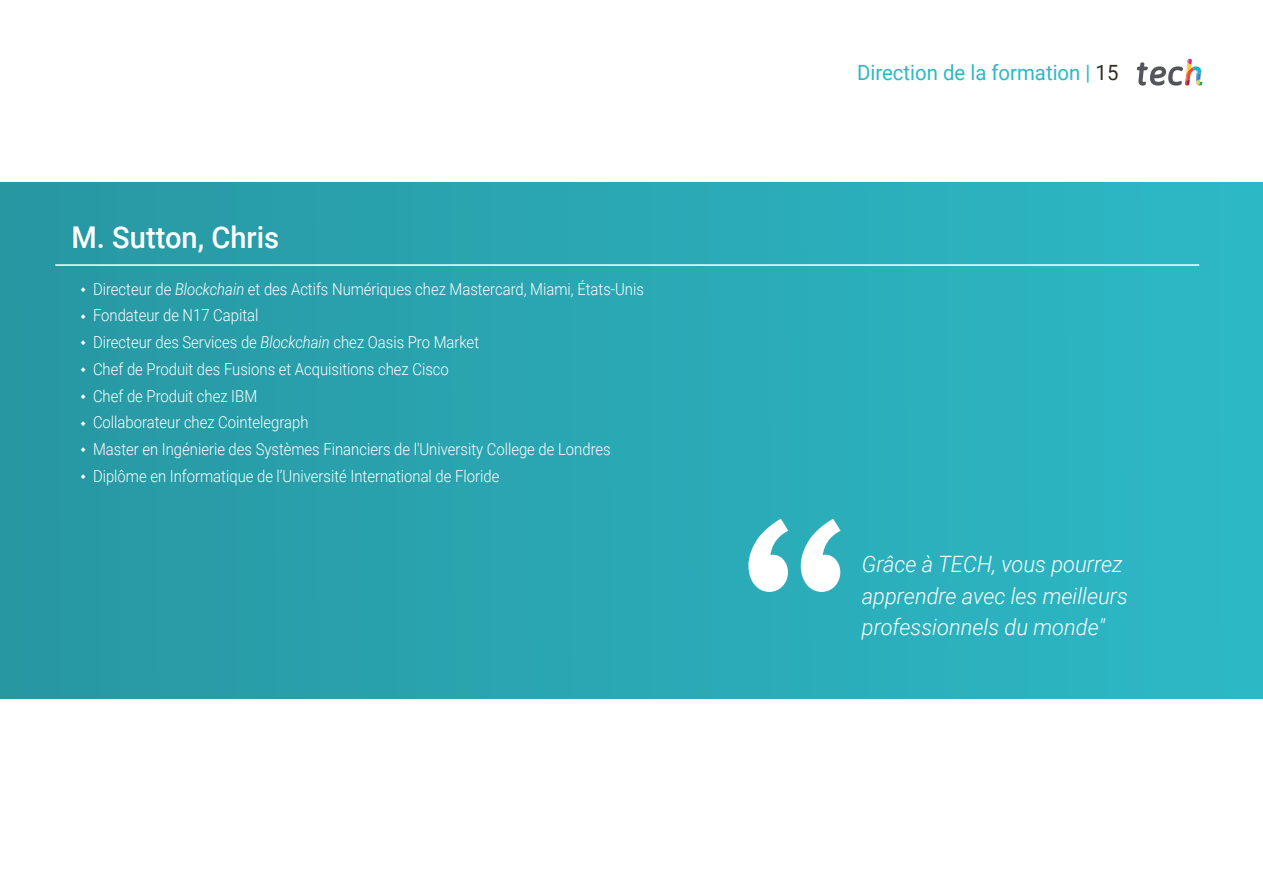
<style>
.page{position:relative;width:1263px;height:893px;background:#fff}
.page>*{position:absolute;margin:0;border:0;box-sizing:border-box;transform-origin:0 0}
.t1{font:500 30px "Roboto";color:#fff}
.t2{font:italic 300 22.5px/31.5px "Roboto";color:#fff}
.t3{font:21px "Roboto";color:#2db8c5}
.t4{font:300 16.5px/26.7px "Roboto";color:#fff;scale:.9 1}
.s1{font-style:italic}
.s2{color:#312e20}
</style>
<div class="page">
<div style="left:0;top:182px;width:1263px;height:516px;background:linear-gradient(to right,#2797a2,#2db9c6)"></div>
<svg style="left:748px;top:519px;width:92px;height:73px"></svg>
<hr style="left:55px;top:264px;width:1144px;height:2px;background:#fff">
<svg style="left:1137px;top:59px;width:65px;height:27px"></svg>
<svg style="left:81px;top:287px;width:5px;height:5px"></svg>
<svg style="left:81px;top:314px;width:5px;height:5px"></svg>
<svg style="left:81px;top:340px;width:5px;height:5px"></svg>
<svg style="left:81px;top:367px;width:5px;height:5px"></svg>
<svg style="left:81px;top:394px;width:5px;height:5px"></svg>
<svg style="left:81px;top:421px;width:5px;height:5px"></svg>
<svg style="left:81px;top:447px;width:5px;height:5px"></svg>
<svg style="left:81px;top:474px;width:5px;height:5px"></svg>
<h1 class="t1" style="left:71px;top:216px;width:209px">M. Sutton, Chris</h1>
<p class="t4" style="left:93px;top:275px;width:613px">Directeur de <span class="s1">Blockchain</span> et des Actifs Numériques chez Mastercard, Miami, États-Unis Fondateur de N17 Capital<br>Directeur des Services de <span class="s1">Blockchain</span> chez Oasis Pro Market<br>Chef de Produit des Fusions et Acquisitions chez Cisco<br>Chef de Produit chez IBM<br>Collaborateur chez Cointelegraph<br>Master en Ingénierie des Systèmes Financiers de l'University College de Londres Diplôme en Informatique de l’Université International de Floride</p>
<p class="t3" style="left:857px;top:57px;width:263px">Direction de la formation | <span class="s2">15</span></p>
<h2 class="t2" style="left:862px;top:548px;width:268px">Grâce à TECH, vous pourrez apprendre avec les meilleurs professionnels du monde"</h2>
</div>
